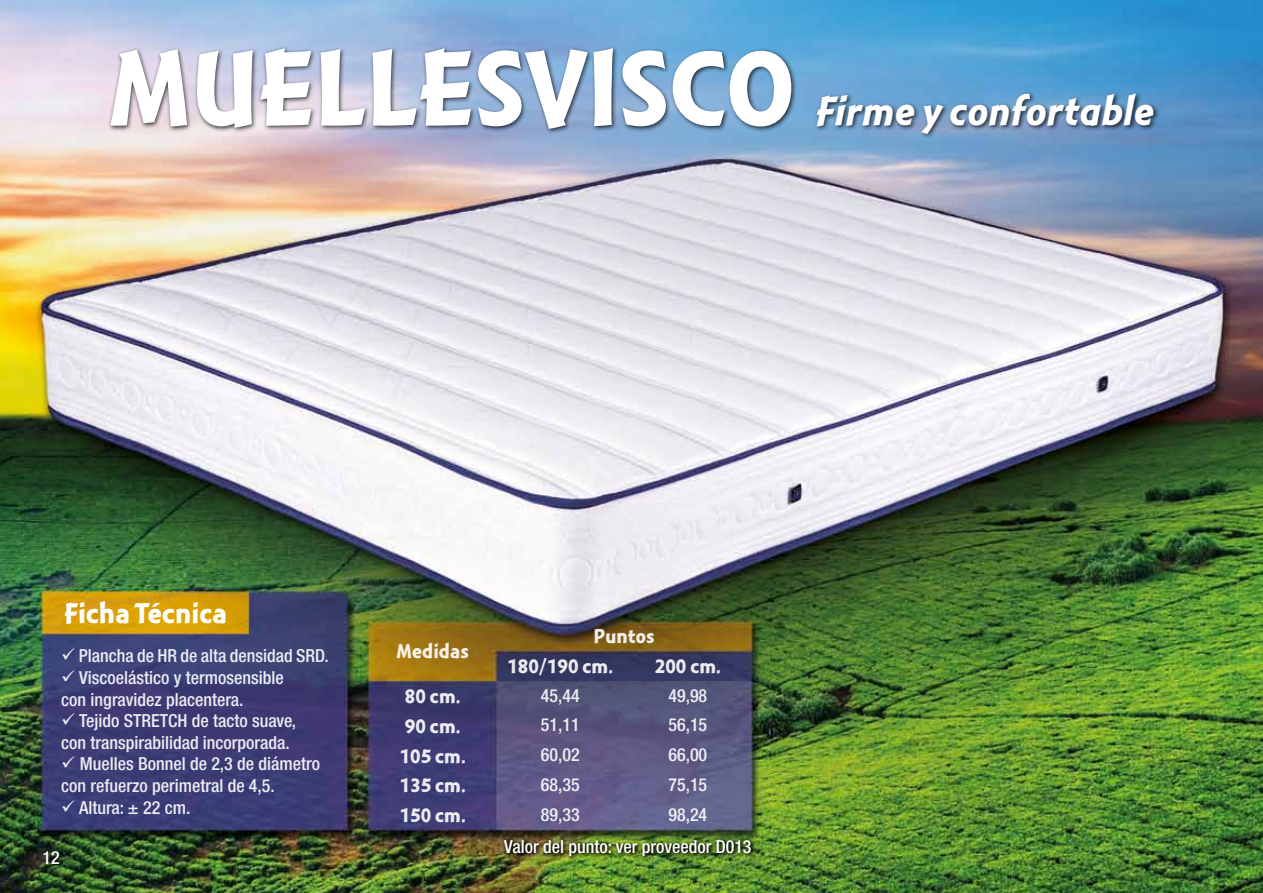
<style>
.page{position:relative;width:1263px;height:893px;background:#fff}
.page>*{position:absolute;margin:0;border:0;box-sizing:border-box;transform-origin:0 0}
.t1{font:111.6px "Montara Bold Gothic";color:#fff}
.t2{font:italic 700 42.9px "Montara";color:#fff}
.t3{font:30px "Montara Bold Gothic";color:#fff}
.t4{font:21px/29.7px "Montara Bold Gothic";color:#fff}
.t5{font:500 condensed 18px/21.6px "Helvetica Neue LT Std";color:#fff}
</style>
<div class="page">
<img style="left:0;top:0;width:1263px;height:893px">
<img style="left:502px;top:837px;width:255px;height:25px">
<div style="left:107px;top:45px;width:691px;height:90px;background:#000;opacity:.75"></div>
<div style="left:814px;top:91px;width:345px;height:48px;background:#000;opacity:.75"></div>
<div style="left:41px;top:848px;width:24px;height:22px;background:#000;opacity:.75"></div>
<h1 class="t1" style="left:109px;top:27px;width:687px">MUELLESVISCO</h1>
<h2 class="t2" style="left:816px;top:88px;width:340px">Firme y confortable</h2>
<h3 class="t3" style="left:65px;top:596px;width:164px">Ficha Técnica</h3>
<p class="t5" style="left:61px;top:645px;width:269px">✓ Plancha de HR de alta densidad SRD.</p>
<p class="t5" style="left:61px;top:667px;width:224px">✓ Viscoelástico y termosensible con ingravidez placentera.</p>
<p class="t5" style="left:61px;top:710px;width:236px">✓ Tejido STRETCH de tacto suave, con transpirabilidad incorporada.</p>
<p class="t5" style="left:61px;top:753px;width:260px">✓ Muelles Bonnel de 2,3 de diámetro con refuerzo perimetral de 4,5.</p>
<p class="t5" style="left:61px;top:796px;width:131px">✓ Altura: ± 22 cm.</p>
<p class="t5" style="left:43px;top:847px;width:19px">12</p>
<p class="t4" style="left:397px;top:637px;width:74px">Medidas</p>
<p class="t4" style="left:507px;top:622px;width:148px;text-indent:86px">Puntos<br>180/190 cm.</p>
<p class="t4" style="left:655px;top:652px;width:68px">200 cm.</p>
<p class="t4" style="left:405px;top:681px;width:57px">80 cm.</p>
<p class="t5" style="left:541px;top:684px;width:40px">45,44</p>
<p class="t5" style="left:668px;top:684px;width:40px">49,98</p>
<p class="t4" style="left:405px;top:711px;width:57px">90 cm.</p>
<p class="t5" style="left:541px;top:714px;width:40px">51,11</p>
<p class="t5" style="left:668px;top:714px;width:40px">56,15</p>
<p class="t4" style="left:400px;top:741px;width:68px">105 cm.</p>
<p class="t5" style="left:541px;top:744px;width:40px">60,02</p>
<p class="t5" style="left:668px;top:744px;width:40px">66,00</p>
<p class="t4" style="left:400px;top:771px;width:68px">135 cm.</p>
<p class="t5" style="left:541px;top:773px;width:40px">68,35</p>
<p class="t5" style="left:668px;top:773px;width:40px">75,15</p>
<p class="t4" style="left:400px;top:801px;width:68px">150 cm.</p>
<p class="t5" style="left:541px;top:803px;width:40px">89,33</p>
<p class="t5" style="left:668px;top:803px;width:40px">98,24</p>
<p class="t5" style="left:504px;top:835px;width:249px">Valor del punto: ver proveedor D013</p>
</div>
